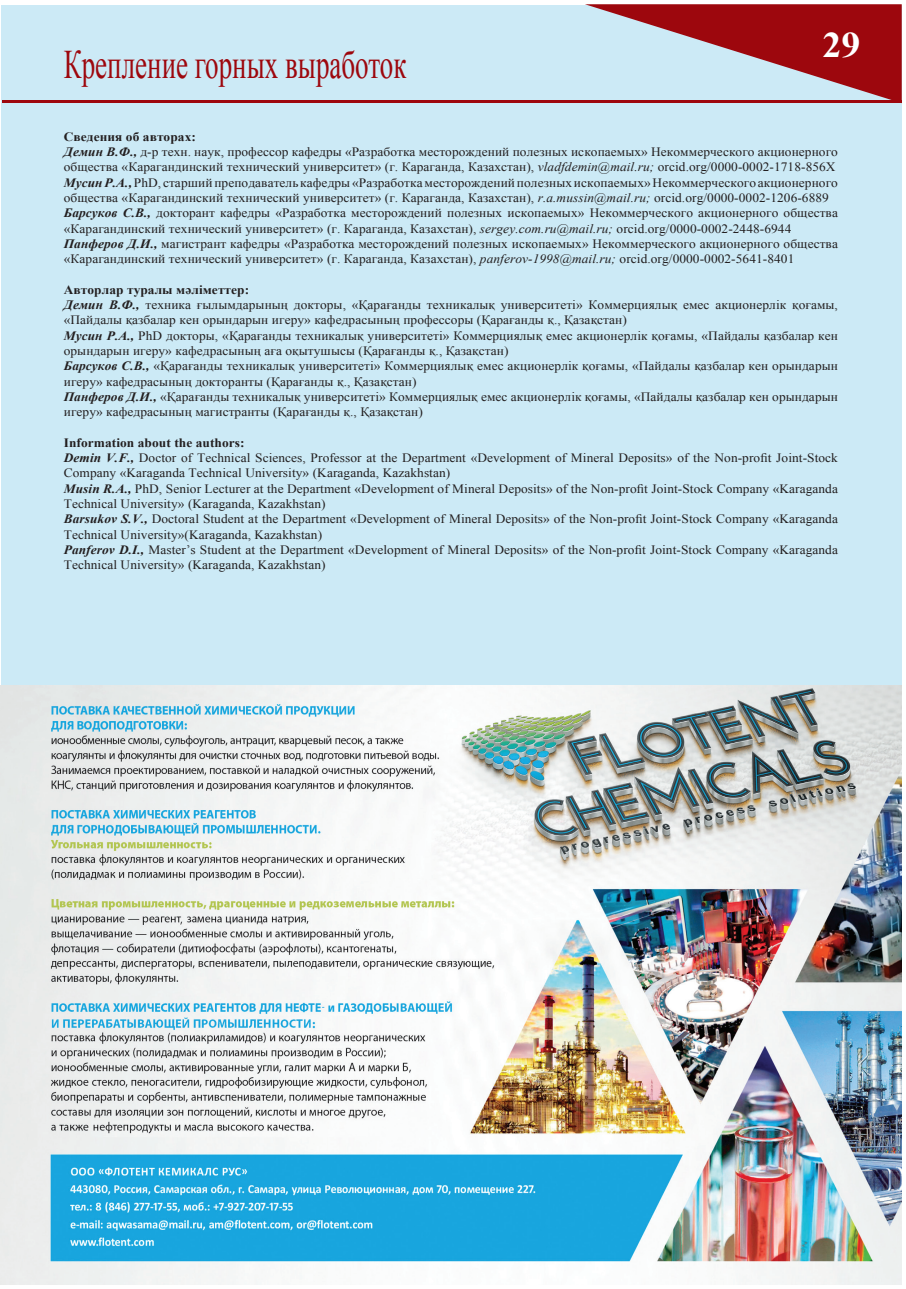
<style>
.page{position:relative;width:906px;height:1289px;background:#fff}
.page>*{position:absolute;margin:0;border:0;box-sizing:border-box;transform-origin:0 0}
.t1{font:40.5px "Times New Roman";color:#9d070d;scale:.67 1}
.t2{font:700 36px "Times New Roman";color:#fff;scale:1.05 1}
.t3{font:12.75px/15.3px "Times New Roman";letter-spacing:.005em;color:#231f20;scale:1.05 1}
.s1{font-weight:700}
.s2{font-weight:700;font-style:italic}
.s3{font-style:italic}
</style>
<div class="page">
<div style="left:1px;top:5px;width:900px;height:1278px;background:#cceaf6"></div>
<svg style="left:585px;top:4px;width:316px;height:96px"></svg>
<hr style="left:2px;top:100px;width:899px;height:3px;background:#9d070d">
<img style="left:0;top:685px;width:901px;height:599px">
<h1 class="t1" style="left:64px;top:37px;width:513px">Крепление горных выработок</h1>
<h2 class="t2" style="left:822px;top:20px;width:38px">29</h2>
<p class="t3" style="left:64px;top:129px;width:739px"><span class="s1">Сведения об авторах:<br></span><span class="s2">Демин В.Ф.,</span> д-р техн. наук, профессор кафедры «Разработка месторождений полезных ископаемых» Некоммерческого акционерного общества «Карагандинский технический университет» (г. Караганда, Казахстан), <span class="s3">vladfdemin@mail.ru;</span> orcid.org/0000-0002-1718-856X <span class="s2">Мусин Р.А.,</span> PhD, старший преподаватель кафедры «Разработка месторождений полезных ископаемых» Некоммерческого акционерного общества «Карагандинский технический университет» (г. Караганда, Казахстан), <span class="s3">r.a.mussin@mail.ru;</span> orcid.org/0000-0002-1206-6889<br><span class="s2">Барсуков С.В.,</span> докторант кафедры «Разработка месторождений полезных ископаемых» Некоммерческого акционерного общества «Карагандинский технический университет» (г. Караганда, Казахстан), <span class="s3">sergey.com.ru@mail.ru;</span> orcid.org/0000-0002-2448-6944<br><span class="s2">Панферов Д.И.,</span> магистрант кафедры «Разработка месторождений полезных ископаемых» Некоммерческого акционерного общества «Карагандинский технический университет» (г. Караганда, Казахстан), <span class="s3">panferov-1998@mail.ru;</span> orcid.org/0000-0002-5641-8401</p>
<p class="t3" style="left:64px;top:282px;width:739px"><span class="s1">Авторлар туралы мәліметтер:<br></span><span class="s2">Демин В.Ф.,</span> техника ғылымдарының докторы, «Қарағанды техникалық университеті» Коммерциялық емес акционерлік қоғамы, «Пайдалы қазбалар кен орындарын игеру» кафедрасының профессоры (Қарағанды қ., Қазақстан)<br><span class="s2">Мусин Р.А.,</span> PhD докторы, «Қарағанды техникалық университеті» Коммерциялық емес акционерлік қоғамы, «Пайдалы қазбалар кен орындарын игеру» кафедрасының аға оқытушысы (Қарағанды қ., Қазақстан)<br><span class="s2">Барсуков С.В.,</span> «Қарағанды техникалық университеті» Коммерциялық емес акционерлік қоғамы, «Пайдалы қазбалар кен орындарын игеру» кафедрасының докторанты (Қарағанды қ., Қазақстан)<br><span class="s2">Панферов Д.И.,</span> «Қарағанды техникалық университеті» Коммерциялық емес акционерлік қоғамы, «Пайдалы қазбалар кен орындарын игеру» кафедрасының магистранты (Қарағанды қ., Қазақстан)</p>
<p class="t3" style="left:64px;top:435px;width:739px"><span class="s1">Information about the authors:<br></span><span class="s2">Demin V.F.,</span> Doctor of Technical Sciences, Professor at the Department «Development of Mineral Deposits» of the Non-profit Joint-Stock Company «Karaganda Technical University» (Karaganda, Kazakhstan)<br><span class="s2">Musin R.A.,</span> PhD, Senior Lecturer at the Department «Development of Mineral Deposits» of the Non-profit Joint-Stock Company «Karaganda Technical University» (Karaganda, Kazakhstan)<br><span class="s2">Barsukov S.V.,</span> Doctoral Student at the Department «Development of Mineral Deposits» of the Non-profit Joint-Stock Company «Karaganda Technical University»(Karaganda, Kazakhstan)<br><span class="s2">Panferov D.I.,</span> Master’s Student at the Department «Development of Mineral Deposits» of the Non-profit Joint-Stock Company «Karaganda Technical University» (Karaganda, Kazakhstan)</p>
</div>
